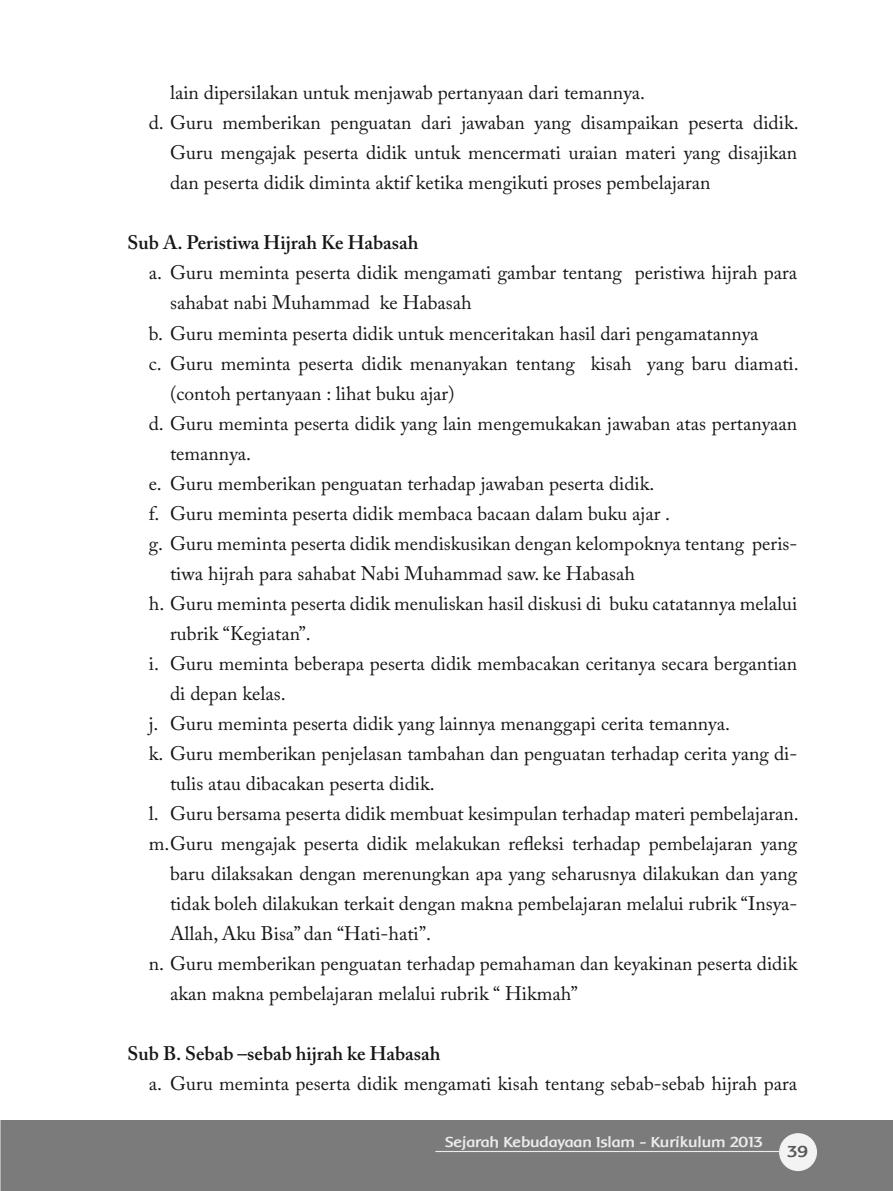
<style>
.page{position:relative;width:893px;height:1191px;background:#fff}
.page>*{position:absolute;margin:0;border:0;box-sizing:border-box;transform-origin:0 0}
.t1{font:19.5px "Adobe Caslon Pro";color:#161616}
.t2{font:600 19.5px "Adobe Caslon Pro";color:#161616}
.t3{font:700 16.5px "Baar Metanoia";color:#585858}
.t4{font:700 15px "Baar Metanoia";color:#ececec}
</style>
<div class="page">
<svg style="left:0;top:1120px;width:1px;height:71px"></svg>
<div style="left:2px;top:1120px;width:891px;height:71px;background:#7b7b7b"></div>
<div style="left:780px;top:1133px;width:36px;height:37px;background:#f3f3f3;border-radius:50%"></div>
<div style="left:779px;top:1133px;width:38px;height:38px;border:1px solid #f3f3f3;border-radius:50%"></div>
<hr style="left:435px;top:1151px;width:345px;height:1px;background:#ececec">
<p class="t1" style="left:170px;top:85px;width:476px">lain dipersilakan untuk menjawab pertanyaan dari temannya.</p>
<p class="t1" style="left:149px;top:115px;width:651px">d. Guru memberikan penguatan dari jawaban yang disampaikan peserta didik.</p>
<p class="t1" style="left:170px;top:145px;width:629px">Guru mengajak peserta didik untuk mencermati uraian materi yang disajikan</p>
<p class="t1" style="left:170px;top:175px;width:542px">dan peserta didik diminta aktif ketika mengikuti proses pembelajaran</p>
<p class="t2" style="left:128px;top:235px;width:292px">Sub A. Peristiwa Hijrah Ke Habasah</p>
<p class="t1" style="left:149px;top:265px;width:650px">a. Guru meminta peserta didik mengamati gambar tentang peristiwa hijrah para</p>
<p class="t1" style="left:170px;top:295px;width:303px">sahabat nabi Muhammad ke Habasah</p>
<p class="t1" style="left:149px;top:325px;width:611px">b. Guru meminta peserta didik untuk menceritakan hasil dari pengamatannya</p>
<p class="t1" style="left:149px;top:355px;width:651px">c. Guru meminta peserta didik menanyakan tentang kisah yang baru diamati.</p>
<p class="t1" style="left:170px;top:385px;width:286px">(contoh pertanyaan : lihat buku ajar)</p>
<p class="t1" style="left:149px;top:415px;width:650px">d. Guru meminta peserta didik yang lain mengemukakan jawaban atas pertanyaan</p>
<p class="t1" style="left:170px;top:445px;width:83px">temannya.</p>
<p class="t1" style="left:149px;top:475px;width:507px">e. Guru memberikan penguatan terhadap jawaban peserta didik.</p>
<p class="t1" style="left:149px;top:505px;width:523px">f. Guru meminta peserta didik membaca bacaan dalam buku ajar .</p>
<p class="t1" style="left:149px;top:535px;width:650px">g. Guru meminta peserta didik mendiskusikan dengan kelompoknya tentang peris-</p>
<p class="t1" style="left:170px;top:565px;width:466px">tiwa hijrah para sahabat Nabi Muhammad saw. ke Habasah</p>
<p class="t1" style="left:149px;top:595px;width:650px">h. Guru meminta peserta didik menuliskan hasil diskusi di buku catatannya melalui</p>
<p class="t1" style="left:170px;top:625px;width:142px">rubrik “Kegiatan”.</p>
<p class="t1" style="left:149px;top:655px;width:650px">i. Guru meminta beberapa peserta didik membacakan ceritanya secara bergantian</p>
<p class="t1" style="left:170px;top:685px;width:117px">di depan kelas.</p>
<p class="t1" style="left:149px;top:715px;width:583px">j. Guru meminta peserta didik yang lainnya menanggapi cerita temannya.</p>
<p class="t1" style="left:149px;top:745px;width:650px">k. Guru memberikan penjelasan tambahan dan penguatan terhadap cerita yang di-</p>
<p class="t1" style="left:170px;top:775px;width:266px">tulis atau dibacakan peserta didik.</p>
<p class="t1" style="left:149px;top:805px;width:651px">l. Guru bersama peserta didik membuat kesimpulan terhadap materi pembelajaran.</p>
<p class="t1" style="left:149px;top:835px;width:650px">m. Guru mengajak peserta didik melakukan refleksi terhadap pembelajaran yang</p>
<p class="t1" style="left:170px;top:865px;width:629px">baru dilaksakan dengan merenungkan apa yang seharusnya dilakukan dan yang</p>
<p class="t1" style="left:170px;top:895px;width:629px">tidak boleh dilakukan terkait dengan makna pembelajaran melalui rubrik “Insya-</p>
<p class="t1" style="left:170px;top:925px;width:263px">Allah, Aku Bisa” dan “Hati-hati”.</p>
<p class="t1" style="left:149px;top:955px;width:650px">n. Guru memberikan penguatan terhadap pemahaman dan keyakinan peserta didik</p>
<p class="t1" style="left:170px;top:985px;width:409px">akan makna pembelajaran melalui rubrik “ Hikmah”</p>
<p class="t2" style="left:128px;top:1045px;width:314px">Sub B. Sebab –sebab hijrah ke Habasah</p>
<p class="t1" style="left:149px;top:1075px;width:650px">a. Guru meminta peserta didik mengamati kisah tentang sebab-sebab hijrah para</p>
<p class="t4" style="left:445px;top:1134px;width:319px">Sejarah Kebudayaan Islam - Kurikulum 2013</p>
<p class="t3" style="left:787px;top:1143px;width:22px">39</p>
</div>
